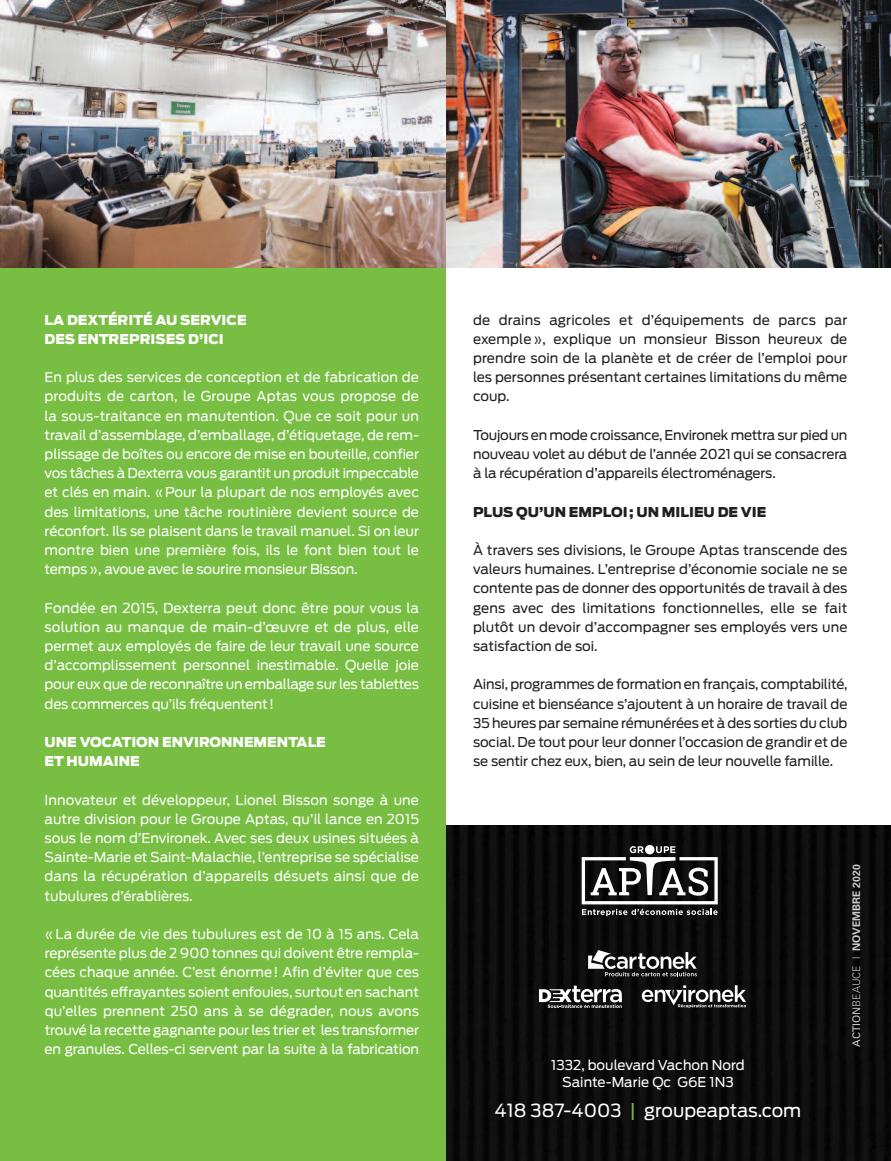
<style>
.page{position:relative;width:891px;height:1161px;background:#fff}
.page>*{position:absolute;margin:0;border:0;box-sizing:border-box;transform-origin:0 0}
.t1{font:18px "Ford Antenna";color:#fff}
.t2{font:13.5px/19.2px "Ford Antenna";color:#fff;text-align:justify}
.t3{font:13.5px/19.2px "Ford Antenna";letter-spacing:-.01em;color:#231f20;text-align:justify}
.t4{font:900 13.5px/19.2px "Ford Antenna";color:#fff}
.t5{font:900 13.5px "Ford Antenna";color:#231f20}
.t6{font:700 10.5px "Univers";color:rgb(255 255 255/.8)}
.s1{color:#77be42}
.s2{font-weight:400}
.s3{font-weight:300}
</style>
<div class="page">
<img style="left:445px;top:826px;width:446px;height:335px">
<div style="left:0;top:267px;width:445px;height:894px;background:#77be42"></div>
<svg style="left:582px;top:846px;width:136px;height:70px"></svg>
<img style="left:0;top:0;width:446px;height:267px">
<img style="left:446px;top:0;width:445px;height:267px">
<svg style="left:588px;top:950px;width:109px;height:26px"></svg>
<svg style="left:539px;top:986px;width:83px;height:22px"></svg>
<svg style="left:642px;top:985px;width:104px;height:23px"></svg>
<p class="t4" style="left:45px;top:311px;width:204px">LA DEXTÉRITÉ AU SERVICE<br>DES ENTREPRISES D’ICI</p>
<p class="t2" style="left:45px;top:369px;width:376px">en plus des services de conception et de fabrication de produits de carton, le Groupe aptas vous propose de la sous-traitance en manutention. Que ce soit pour un travail d’assemblage, d’emballage, d’étiquetage, de rem&shy;plissage de boîtes ou encore de mise en bouteille, confier vos tâches à dexterra vous garantit un produit impeccable et clés en main. «Pour la plupart de nos employés avec des limitations, une tâche routinière devient source de réconfort. ils se plaisent dans le travail manuel. si on leur montre bien une première fois, ils le font bien tout le temps», avoue avec le sourire monsieur Bisson.</p>
<p class="t2" style="left:45px;top:599px;width:376px">Fondée en 2015, dexterra peut donc être pour vous la solution au manque de main-d’œuvre et de plus, elle permet aux employés de faire de leur travail une source d’accomplissement personnel inestimable. Quelle joie pour eux que de reconnaître un emballage sur les tablettes des commerces qu’ils fréquentent!</p>
<p class="t4" style="left:45px;top:734px;width:283px">UNE VOCATION ENVIRONNEMENTALE<br>ET HUMAINE</p>
<p class="t2" style="left:45px;top:791px;width:376px">innovateur et développeur, lionel Bisson songe à une autre division pour le Groupe aptas, qu’il lance en 2015 sous le nom d’environek. avec ses deux usines situées à sainte-Marie et saint-Malachie, l’entreprise se spécialise dans la récupération d’appareils désuets ainsi que de tubulures d’érablières.</p>
<p class="t2" style="left:45px;top:926px;width:376px">«la durée de vie des tubulures est de 10 à 15 ans. Cela représente plus de 2 900 tonnes qui doivent être rempla&shy;cées chaque année. C’est énorme! afin d’éviter que ces quantités effrayantes soient enfouies, surtout en sachant qu’elles prennent 250 ans à se dégrader, nous avons trouvé la recette gagnante pour les trier et les transformer en granules. Celles-ci servent par la suite à la fabrication</p>
<p class="t3" style="left:473px;top:311px;width:376px">de drains agricoles et d’équipements de parcs par exemple», explique un monsieur Bisson heureux de prendre soin de la planète et de créer de l’emploi pour les personnes présentant certaines limitations du même coup.</p>
<p class="t3" style="left:473px;top:426px;width:376px">toujours en mode croissance, environek mettra sur pied un nouveau volet au début de l’année 2021 qui se consacrera à la récupération d’appareils électroménagers.</p>
<p class="t5" style="left:473px;top:507px;width:295px">PLUS QU’UN EMPLOI; UN MILIEU DE VIE</p>
<p class="t3" style="left:473px;top:542px;width:376px">À travers ses divisions, le Groupe aptas transcende des valeurs humaines. l’entreprise d’économie sociale ne se contente pas de donner des opportunités de travail à des gens avec des limitations fonctionnelles, elle se fait plutôt un devoir d’accompagner ses employés vers une satisfaction de soi.</p>
<p class="t3" style="left:473px;top:676px;width:376px">ainsi, programmes de formation en français, comptabilité, cuisine et bienséance s’ajoutent à un horaire de travail de 35 heures par semaine rémunérées et à des sorties du club social. de tout pour leur donner l’occasion de grandir et de se sentir chez eux, bien, au sein de leur nouvelle famille.</p>
<p class="t2" style="left:551px;top:1057px;width:195px;line-height:17.4px;text-align:center">1332, boulevard Vachon nord sainte-Marie Qc G6e 1n3</p>
<h1 class="t1" style="left:495px;top:1103px;width:308px">418 387-4003 <span class="s1">|</span> groupeaptas.com</h1>
<p class="t6" style="left:852px;top:1047px;width:184px;rotate:-90deg"><span class="s2">ACTION</span><span class="s3">BEAUCE |</span> NOVEMBRE 2020</p>
</div>
